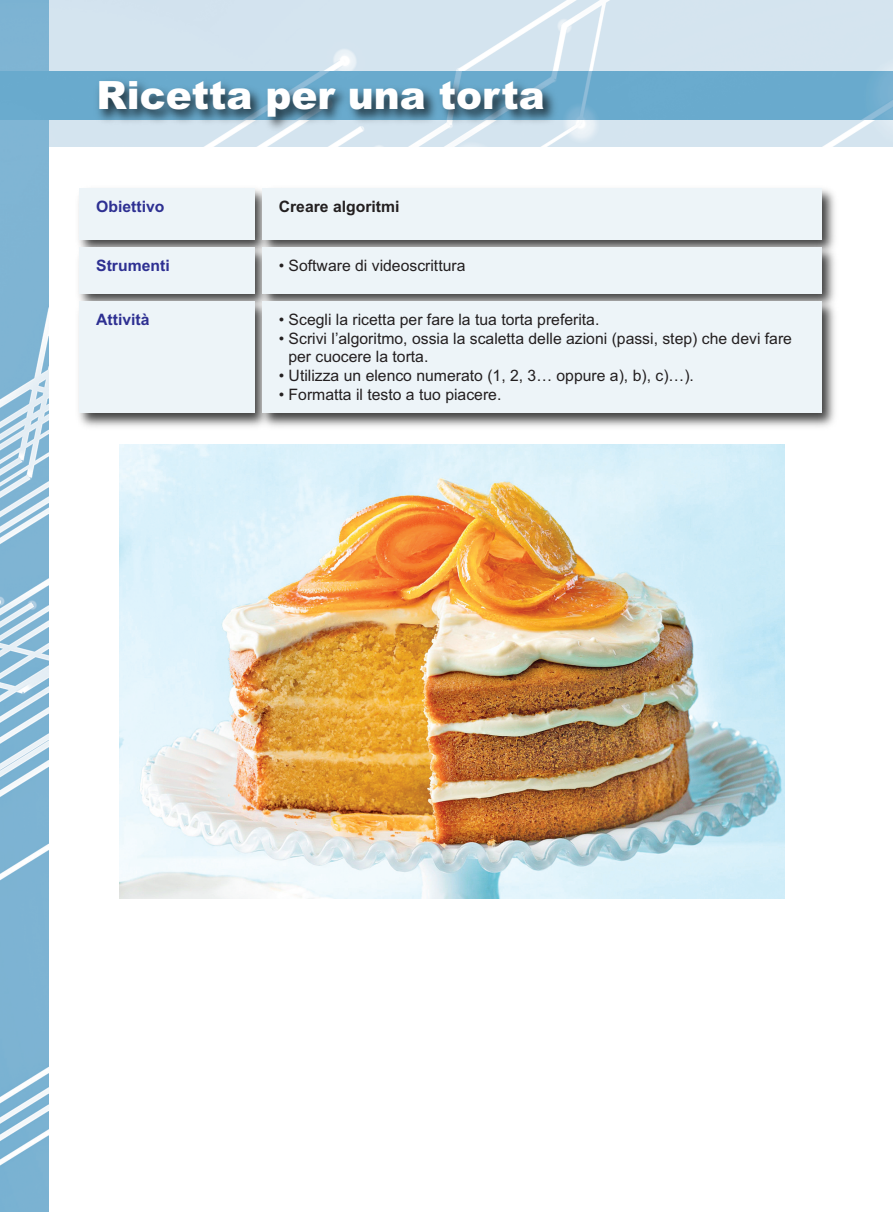
<style>
.page{position:relative;width:893px;height:1212px;background:#fff}
.page>*{position:absolute;margin:0;border:0;box-sizing:border-box;transform-origin:0 0}
.t1{font:900 39px "Arial";color:#fff}
.t2{font:15.75px/18.9px "Arial";color:#231f20}
.t3{font:700 15.75px "Arial";color:#2e3092}
.t4{font:700 15.75px "Arial";color:#231f20}
</style>
<div class="page">
<div style="left:48px;top:0;width:845px;height:146px;background:#d4e4ef"></div>
<img style="left:0;top:0;width:48px;height:1212px">
<div style="left:0;top:71px;width:893px;height:48px;background:#69aacd"></div>
<img style="left:86px;top:67px;width:562px;height:80px">
<img style="left:78px;top:188px;width:757px;height:239px">
<div style="left:79px;top:189px;width:175px;height:51px;background:#edf4f8"></div>
<div style="left:262px;top:189px;width:560px;height:51px;background:#edf4f8"></div>
<div style="left:79px;top:247px;width:175px;height:47px;background:#edf4f8"></div>
<div style="left:262px;top:247px;width:560px;height:47px;background:#edf4f8"></div>
<div style="left:79px;top:301px;width:175px;height:112px;background:#edf4f8"></div>
<div style="left:262px;top:301px;width:560px;height:112px;background:#edf4f8"></div>
<img style="left:120px;top:444px;width:664px;height:455px">
<h1 class="t1" style="left:96px;top:73px;width:450px">Ricetta per una torta</h1>
<p class="t3" style="left:96px;top:198px;width:70px">Obiettivo</p>
<p class="t4" style="left:279px;top:198px;width:122px">Creare algoritmi</p>
<p class="t3" style="left:96px;top:256px;width:75px">Strumenti</p>
<p class="t2" style="left:279px;top:256px;width:188px">• Software di videoscrittura</p>
<p class="t3" style="left:96px;top:310px;width:55px">Attività</p>
<p class="t2" style="left:279px;top:310px;width:322px">• Scegli la ricetta per fare la tua torta preferita.</p>
<p class="t2" style="left:288px;top:329px;width:505px;text-indent:-10px">• Scrivi l’algoritmo, ossia la scaletta delle azioni (passi, step) che devi fare per cuocere la torta.</p>
<p class="t2" style="left:279px;top:366px;width:417px">• Utilizza un elenco numerato (1, 2, 3… oppure a), b), c)…).</p>
<p class="t2" style="left:279px;top:385px;width:224px">• Formatta il testo a tuo piacere.</p>
</div>
